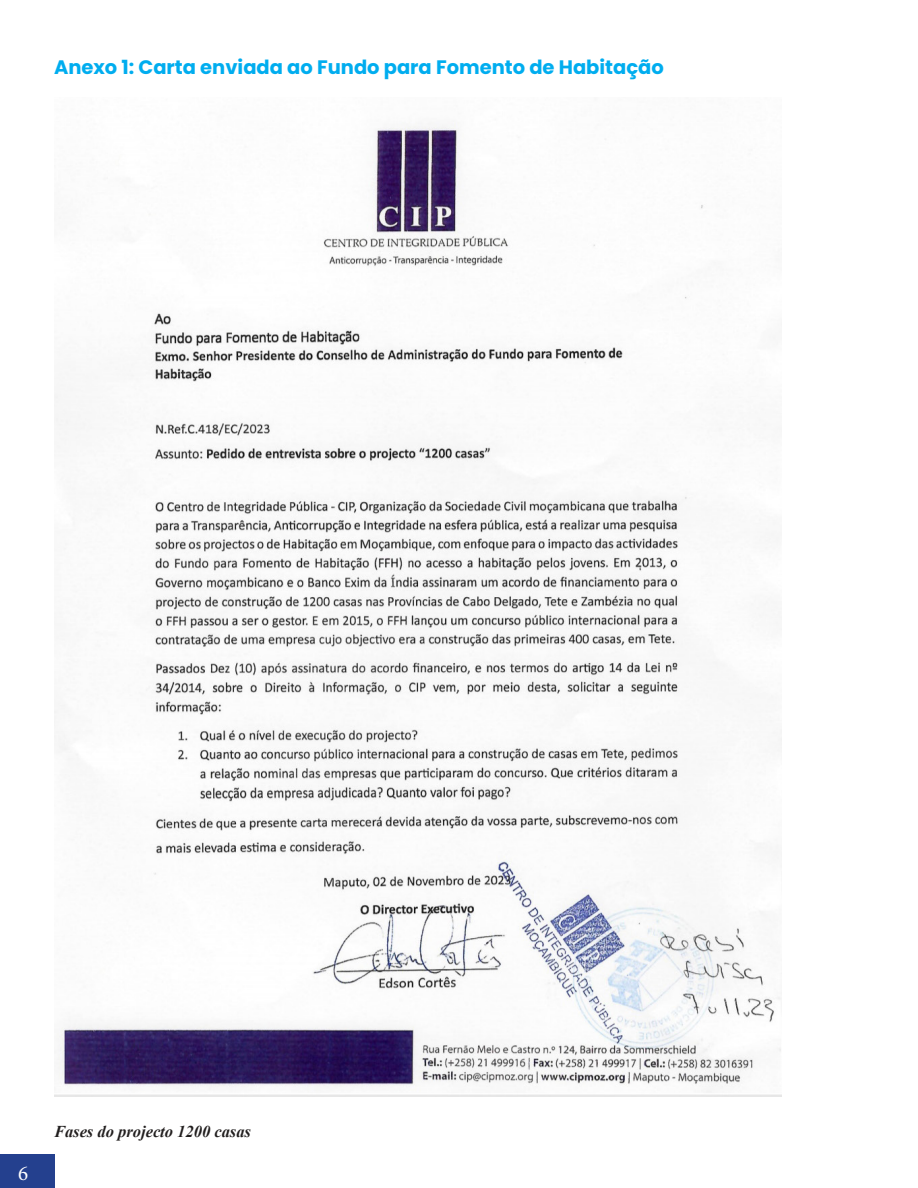
<style>
.page{position:relative;width:918px;height:1188px;background:#fff}
.page>*{position:absolute;margin:0;border:0;box-sizing:border-box;transform-origin:0 0}
.t1{font:21px "Minion Pro";color:#fff}
.t2{font:700 19.5px "Poppins";color:#00adef}
.t3{font:italic 700 16.5px "Times New Roman";color:#221f1f}
</style>
<div class="page">
<div style="left:0;top:1154px;width:54px;height:34px;background:#24408e"></div>
<img style="left:54px;top:124px;width:727px;height:973px">
<p class="t2" style="left:54px;top:58px;width:611px">Anexo 1: Carta enviada ao Fundo para Fomento de Habitação</p>
<p class="t1" style="left:18px;top:1164px;width:12px">6</p>
<p class="t3" style="left:54px;top:1125px;width:199px">Fases do projecto 1200 casas</p>
</div>
